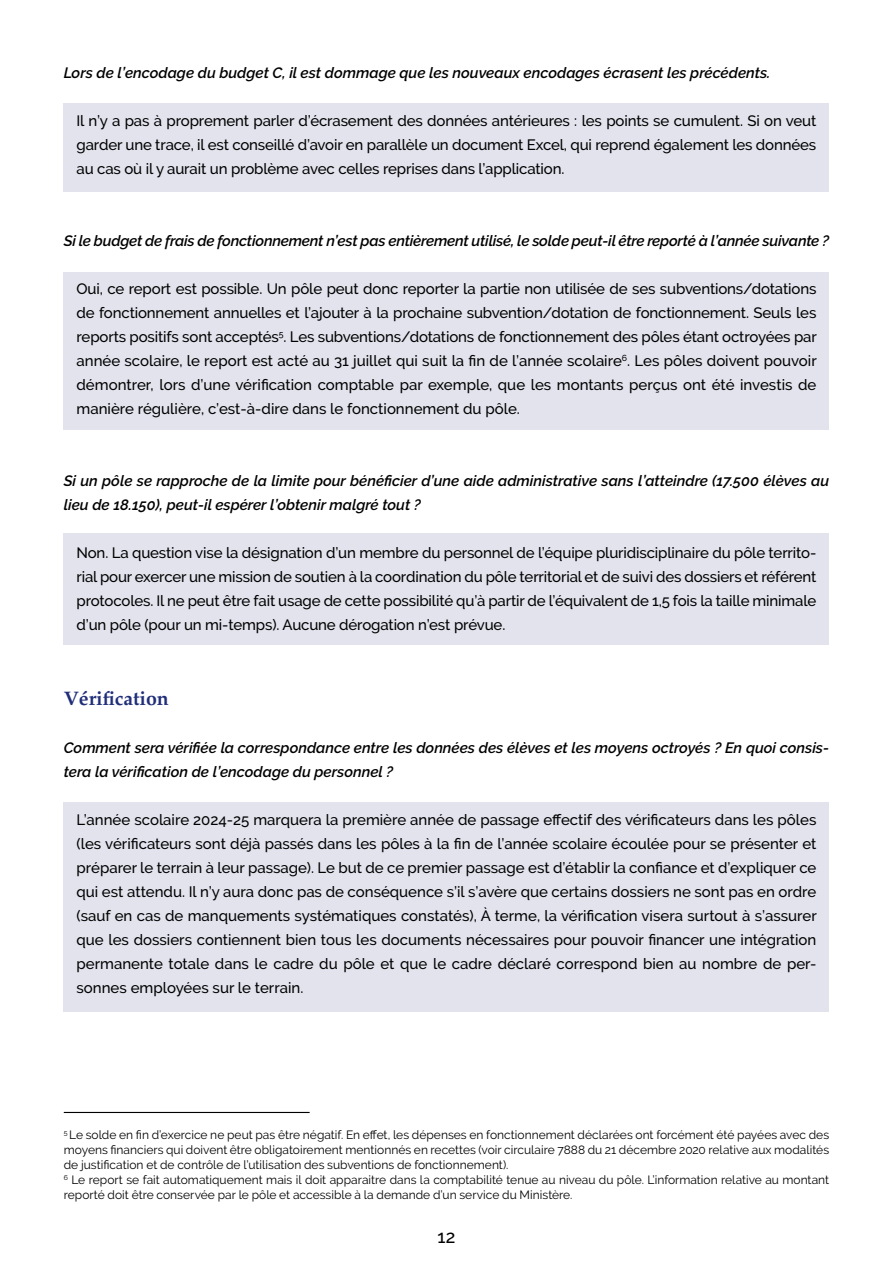
<style>
.page{position:relative;width:893px;height:1263px;background:#fff}
.page>*{position:absolute;margin:0;border:0;box-sizing:border-box;transform-origin:0 0}
.t1{font:700 19.5px "Palatino";color:#202e79}
.t2{font:500 18px "Raleway";color:#000}
.t3{font:500 15px/24px "Raleway";letter-spacing:-.01em;color:#000;text-align:justify}
.t4{font:italic 600 15px/24px "Raleway";color:#000}
.t5{font:12px/15px "Raleway";color:#000}
</style>
<div class="page">
<div style="left:64px;top:103px;width:765px;height:88px;background:#e2e3ed"></div>
<div style="left:64px;top:802px;width:765px;height:210px;background:#e2e3ed"></div>
<div style="left:64px;top:533px;width:765px;height:112px;background:#e2e3ed"></div>
<div style="left:64px;top:272px;width:765px;height:157px;background:#e2e3ed"></div>
<hr style="left:64px;top:1112px;width:246px;height:1px;background:#000">
<p class="t4" style="left:64px;top:61px;width:708px">Lors de l’encodage du budget C, il est dommage que les nouveaux encodages écrasent les précédents.</p>
<p class="t3" style="left:77px;top:109px;width:741px">Il n’y a pas à proprement parler d’écrasement des données antérieures : les points se cumulent. Si on veut garder une trace, il est conseillé d’avoir en parallèle un document Excel, qui reprend également les données au cas où il y aurait un problème avec celles reprises dans l’application.</p>
<p class="t4" style="left:64px;top:229px;width:767px">Si le budget de frais de fonctionnement n’est pas entièrement utilisé, le solde peut-il être reporté à l’année suivante ?</p>
<p class="t3" style="left:77px;top:277px;width:742px">Oui, ce report est possible. Un pôle peut donc reporter la partie non utilisée de ses subventions/dotations de fonctionnement annuelles et l’ajouter à la prochaine subvention/dotation de fonctionnement. Seuls les reports positifs sont acceptés<sup>5</sup>. Les subventions/dotations de fonctionnement des pôles étant octroyées par année scolaire, le report est acté au 31 juillet qui suit la fin de l’année scolaire<sup>6</sup>. Les pôles doivent pouvoir démontrer, lors d’une vérification comptable par exemple, que les montants perçus ont été investis de manière régulière, c’est-à-dire dans le fonctionnement du pôle.</p>
<p class="t4" style="left:64px;top:469px;width:767px">Si un pôle se rapproche de la limite pour bénéficier d’une aide administrative sans l’atteindre (17.500 élèves au lieu de 18.150), peut-il espérer l’obtenir malgré tout ?</p>
<p class="t3" style="left:77px;top:541px;width:741px">Non. La question vise la désignation d’un membre du personnel de l’équipe pluridisciplinaire du pôle territo&shy;rial pour exercer une mission de soutien à la coordination du pôle territorial et de suivi des dossiers et référent protocoles. Il ne peut être fait usage de cette possibilité qu’à partir de l’équivalent de 1,5 fois la taille minimale d’un pôle (pour un mi-temps). Aucune dérogation n’est prévue.</p>
<h1 class="t1" style="left:64px;top:682px;width:107px">Vérification</h1>
<p class="t4" style="left:64px;top:736px;width:767px">Comment sera vérifiée la correspondance entre les données des élèves et les moyens octroyés ? En quoi consis&shy;tera la vérification de l’encodage du personnel ?</p>
<p class="t3" style="left:77px;top:808px;width:742px">L’année scolaire 2024-25 marquera la première année de passage effectif des vérificateurs dans les pôles (les vérificateurs sont déjà passés dans les pôles à la fin de l’année scolaire écoulée pour se présenter et préparer le terrain à leur passage). Le but de ce premier passage est d’établir la confiance et d’expliquer ce qui est attendu. Il n’y aura donc pas de conséquence s’il s’avère que certains dossiers ne sont pas en ordre (sauf en cas de manquements systématiques constatés), À terme, la vérification visera surtout à s’assurer que les dossiers contiennent bien tous les documents nécessaires pour pouvoir financer une intégration permanente totale dans le cadre du pôle et que le cadre déclaré correspond bien au nombre de per&shy;sonnes employées sur le terrain.</p>
<p class="t5" style="left:64px;top:1127px;width:767px"><sup>5</sup> Le solde en fin d’exercice ne peut pas être négatif. En effet, les dépenses en fonctionnement déclarées ont forcément été payées avec des moyens financiers qui doivent être obligatoirement mentionnés en recettes (voir circulaire 7888 du 21 décembre 2020 relative aux modalités de justification et de contrôle de l’utilisation des subventions de fonctionnement).<br><sup>6</sup> Le report se fait automatiquement mais il doit apparaitre dans la comptabilité tenue au niveau du pôle. L’information relative au montant reporté doit être conservée par le pôle et accessible à la demande d’un service du Ministère.</p>
<p class="t2" style="left:438px;top:1226px;width:19px">12</p>
</div>
